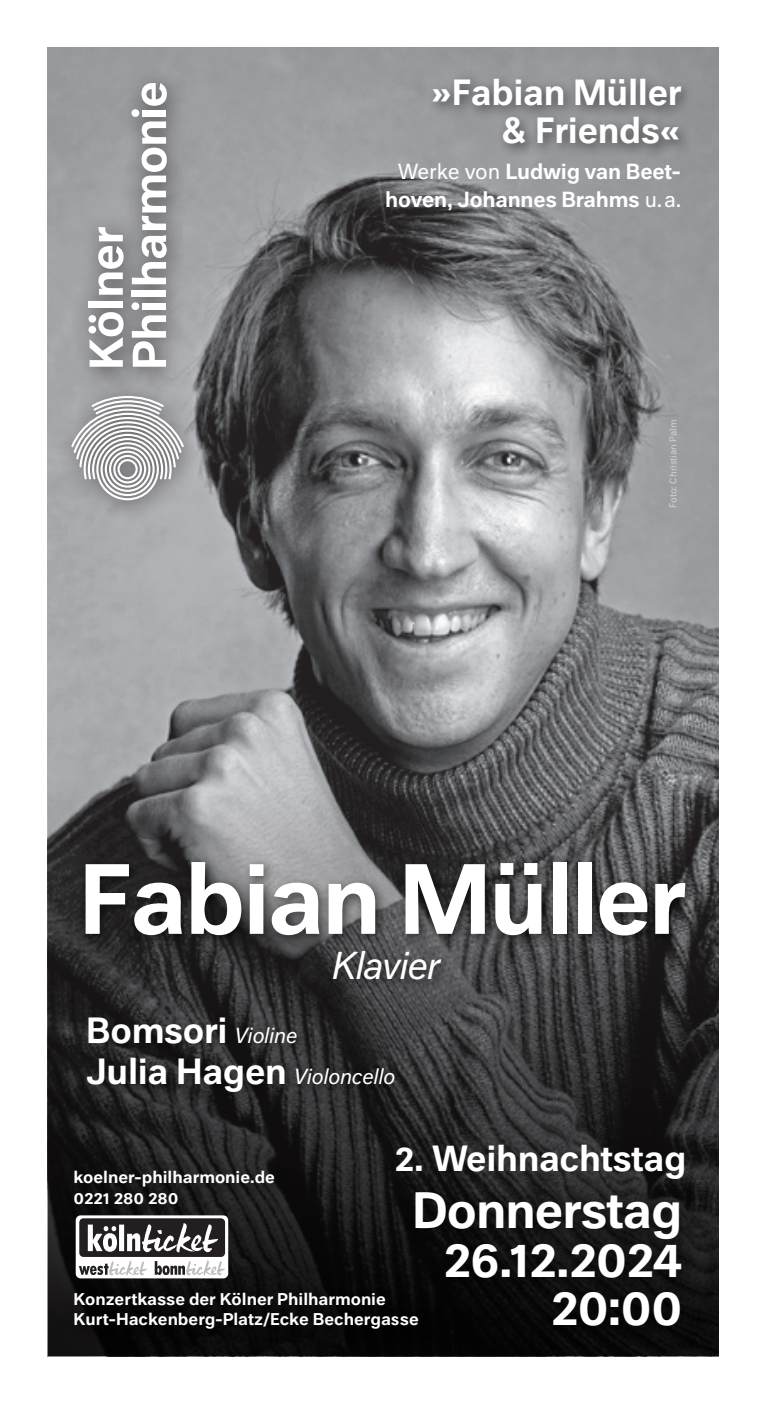
<style>
.page{position:relative;width:766px;height:1404px;background:#fff}
.page>*{position:absolute;margin:0;border:0;box-sizing:border-box;transform-origin:0 0}
.t1{font:500 92.25px "Neutral BP";letter-spacing:-.03em;color:#fff}
.t2{font:500 47.25px/48.4px "Neutral BP";letter-spacing:-.02em;color:#fff;text-align:right}
.t3{font:italic 36px "Neutral BP";letter-spacing:-.03em;color:#fff}
.t4{font:500 33.75px/38.2px "Neutral BP";letter-spacing:-.01em;color:#fff;text-align:right}
.t5{font:500 20.25px/28.1px "Neutral BP";letter-spacing:-.01em;color:#fff;text-align:right}
.t6{font:italic 20.25px "Neutral BP";letter-spacing:-.01em;color:#fff}
.t7{font:500 15.75px/20.2px "Neutral BP";color:#fff}
.t8{font:9px "Neutral BP";letter-spacing:.01em;color:#d1d2d4}
.s1{font-weight:400}
.s2{font-weight:400;font-style:italic;font-size:20.25px}
.s3{font-weight:500;font-style:normal;font-size:33.75px}
</style>
<div class="page">
<img style="left:48px;top:48px;width:670px;height:543px">
<svg style="left:48px;top:591px;width:670px;height:764px;background:#5d5d5f"></svg>
<div style="left:66px;top:1160px;width:370px;height:185px;background:#231f20;opacity:.74"></div>
<svg style="left:396px;top:1173px;width:307px;height:175px;background:#100f10"></svg>
<div style="left:77px;top:853px;width:620px;height:138px;background:#231f20;opacity:.7"></div>
<div style="left:76px;top:1215px;width:152px;height:63px;background:#fff;border-radius:5px"></div>
<svg style="left:79px;top:1261px;width:68px;height:14px"></svg>
<svg style="left:155px;top:1260px;width:70px;height:15px"></svg>
<div style="left:79px;top:1218px;width:146px;height:38px;background:#231f20;border-radius:4px"></div>
<svg style="left:88px;top:1223px;width:130px;height:29px"></svg>
<div style="left:55px;top:65px;width:150px;height:458px;background:#231f20;opacity:.65"></div>
<svg style="left:71px;top:395px;width:113px;height:105px"></svg>
<svg style="left:89px;top:312px;width:34px;height:55px"></svg>
<div style="left:88px;top:301px;width:35px;height:6px;background:#fff"></div>
<svg style="left:98px;top:227px;width:26px;height:68px"></svg>
<svg style="left:132px;top:315px;width:34px;height:52px"></svg>
<div style="left:131px;top:302px;width:8px;height:8px;background:#fff;border-radius:50%"></div>
<div style="left:142px;top:303px;width:24px;height:6px;background:#fff"></div>
<div style="left:132px;top:290px;width:34px;height:7px;background:#fff"></div>
<svg style="left:132px;top:121px;width:35px;height:163px"></svg>
<div style="left:131px;top:109px;width:8px;height:8px;background:#fff;border-radius:50%"></div>
<div style="left:142px;top:110px;width:24px;height:6px;background:#fff"></div>
<svg style="left:141px;top:83px;width:26px;height:23px"></svg>
<div style="left:80px;top:1010px;width:327px;height:95px;background:#231f20;opacity:.55"></div>
<div style="left:426px;top:72px;width:268px;height:85px;background:#231f20;opacity:.55"></div>
<h3 class="t4" style="left:430px;top:71px;width:253px">»Fabian Müller &amp; Friends«</h3>
<p class="t5" style="left:385px;top:155px;width:297px"><span class="s1">Werke von</span> Ludwig van Beet&shy;hoven, Johannes Brahms <span class="s1">u. a.</span></p>
<p class="t8" style="left:666px;top:507px;width:90px;rotate:-90deg">Foto: Christian Palm</p>
<h1 class="t1" style="left:79px;top:825px;width:609px">Fabian Müller</h1>
<h3 class="t3" style="left:332px;top:936px;width:110px">Klavier</h3>
<h3 class="t4" style="left:86px;top:1008px;width:213px">Bomsori <span class="s2">Violine</span></h3>
<p class="t6" style="left:86px;top:1060px;width:310px"><span class="s3">Julia Hagen</span> Violoncello</p>
<h3 class="t4" style="left:394px;top:1136px;width:293px">2. Weihnachtstag</h3>
<p class="t7" style="left:73px;top:1165px;width:203px">koelner-philharmonie.de<br>0221 280 280</p>
<h2 class="t2" style="left:412px;top:1182px;width:272px">Donnerstag<br>26.12.2024<br>20:00</h2>
<p class="t7" style="left:73px;top:1287px;width:347px">Konzertkasse der Kölner Philharmonie<br>Kurt-Hackenberg-Platz/Ecke Bechergasse</p>
</div>
